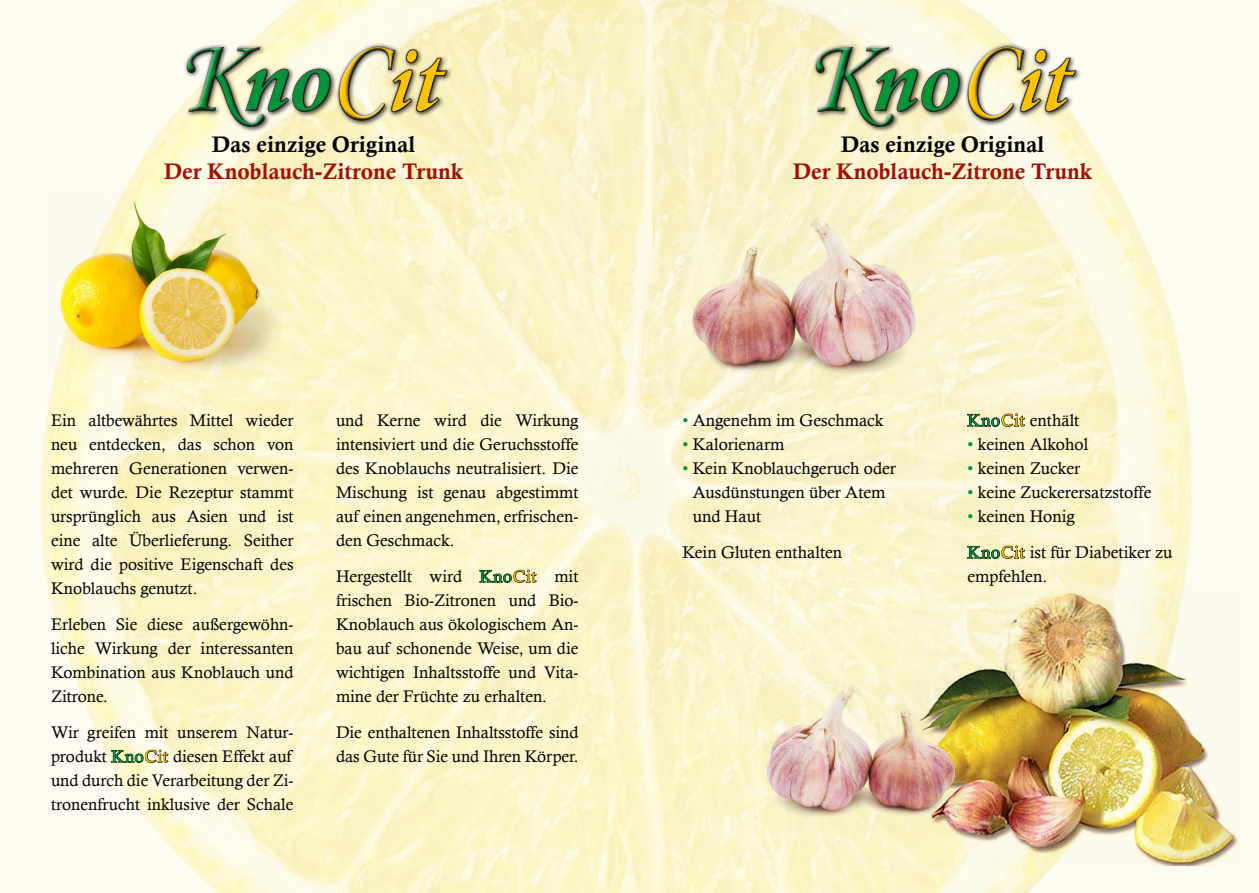
<style>
.page{position:relative;width:1259px;height:893px;background:#fff}
.page>*{position:absolute;margin:0;border:0;box-sizing:border-box;transform-origin:0 0}
.t1{font:22.5px "Calis MT Bol";color:#a31008}
.t2{font:22.5px "Calis MT Bol";color:#000}
.t3{font:16.95px/24px "Calisto";color:#000}
.t4{font:16.8px/24px "Calisto";color:#000;text-align:justify}
.s1{color:#009538}
.s2{color:#fdc300}
</style>
<div class="page">
<img style="left:0;top:0;width:1259px;height:893px">
<img style="left:45px;top:196px;width:237px;height:175px">
<img style="left:660px;top:211px;width:286px;height:184px">
<svg style="left:111px;top:749px;width:58px;height:14px"></svg>
<svg style="left:479px;top:569px;width:58px;height:14px"></svg>
<svg style="left:966px;top:413px;width:59px;height:14px"></svg>
<svg style="left:966px;top:545px;width:59px;height:14px"></svg>
<img style="left:913px;top:590px;width:329px;height:275px">
<div style="left:242px;top:66px;width:94px;height:52px;background:#000;opacity:.75"></div>
<div style="left:388px;top:46px;width:65px;height:73px;background:#000;opacity:.75"></div>
<div style="left:184px;top:44px;width:86px;height:89px;background:#000;opacity:.75"></div>
<svg style="left:265px;top:47px;width:66px;height:80px;background:#a8c39b"></svg>
<div style="left:184px;top:45px;width:81px;height:82px;background:#000;opacity:.75"></div>
<div style="left:335px;top:43px;width:66px;height:83px;background:#000;opacity:.75"></div>
<svg style="left:338px;top:46px;width:110px;height:75px;background:#d4c175"></svg>
<div style="left:336px;top:43px;width:60px;height:74px;background:#fff;opacity:.75"></div>
<div style="left:339px;top:48px;width:57px;height:73px;background:#000;opacity:.75"></div>
<div style="left:871px;top:66px;width:94px;height:52px;background:#000;opacity:.75"></div>
<div style="left:1017px;top:46px;width:65px;height:73px;background:#000;opacity:.75"></div>
<div style="left:813px;top:44px;width:86px;height:89px;background:#000;opacity:.75"></div>
<svg style="left:894px;top:47px;width:65px;height:80px;background:#a7c099"></svg>
<div style="left:813px;top:45px;width:81px;height:82px;background:#000;opacity:.75"></div>
<div style="left:964px;top:43px;width:66px;height:83px;background:#000;opacity:.75"></div>
<svg style="left:1025px;top:46px;width:51px;height:75px"></svg>
<div style="left:965px;top:43px;width:60px;height:74px;background:#fff;opacity:.75"></div>
<div style="left:967px;top:48px;width:58px;height:73px;background:#000;opacity:.75"></div>
<img style="left:60px;top:202px;width:80px;height:146px">
<img style="left:692px;top:221px;width:160px;height:145px">
<img style="left:741px;top:679px;width:242px;height:156px">
<img style="left:767px;top:687px;width:176px;height:124px">
<h1 class="t2" style="left:212px;top:132px;width:205px">Das einzige Original</h1>
<h1 class="t1" style="left:164px;top:159px;width:301px">Der Knoblauch-Zitrone Trunk</h1>
<p class="t4" style="left:51px;top:408px;width:244px">Ein altbewährtes Mittel wieder neu entdecken, das schon von mehreren Generationen verwen&shy;det wurde. Die Rezeptur stammt ursprünglich aus Asien und ist eine alte Überlieferung. Seither wird die positive Eigenschaft des Knoblauchs genutzt.</p>
<p class="t4" style="left:51px;top:612px;width:244px">Erleben Sie diese außergewöhn&shy;liche Wirkung der interessanten Kombination aus Knoblauch und Zitrone.</p>
<p class="t4" style="left:51px;top:720px;width:244px">Wir greifen mit unserem Natur&shy;produkt <span class="s1">Kno</span><span class="s2">Cit</span> diesen Effekt auf und durch die Verarbeitung der Zi&shy;tronenfrucht inklusive der Schale</p>
<p class="t4" style="left:336px;top:408px;width:244px">und Kerne wird die Wirkung intensiviert und die Geruchsstoffe des Knoblauchs neutralisiert. Die Mischung ist genau abgestimmt auf einen angenehmen, erfrischen&shy;den Geschmack.</p>
<p class="t4" style="left:336px;top:564px;width:244px">Hergestellt wird <span class="s1">Kno</span><span class="s2">Cit</span> mit frischen Bio-Zitronen und Bio-Knoblauch aus ökologischem An&shy;bau auf schonende Weise, um die wichtigen Inhaltsstoffe und Vita&shy;mine der Früchte zu erhalten.</p>
<p class="t4" style="left:336px;top:720px;width:244px">Die enthaltenen Inhaltsstoffe sind das Gute für Sie und Ihren Körper.</p>
<h1 class="t2" style="left:841px;top:132px;width:205px">Das einzige Original</h1>
<h1 class="t1" style="left:793px;top:159px;width:301px">Der Knoblauch-Zitrone Trunk</h1>
<p class="t3" style="left:682px;top:408px;width:203px"><span class="s1">•</span> Angenehm im Geschmack</p>
<p class="t3" style="left:682px;top:432px;width:104px"><span class="s1">•</span> Kalorienarm</p>
<p class="t3" style="left:692px;top:456px;width:205px;text-indent:-10px"><span class="s1">•</span> Kein Knoblauchgeruch oder<br>Ausdünstungen über Atem und Haut</p>
<p class="t3" style="left:682px;top:540px;width:161px">Kein Gluten enthalten</p>
<p class="t3" style="left:967px;top:408px;width:113px"><span class="s1">Kno</span><span class="s2">Cit</span> enthält</p>
<p class="t3" style="left:967px;top:432px;width:122px"><span class="s1">•</span> keinen Alkohol</p>
<p class="t3" style="left:967px;top:456px;width:114px"><span class="s1">•</span> keinen Zucker</p>
<p class="t3" style="left:967px;top:480px;width:186px"><span class="s1">•</span> keine Zuckerersatzstoffe</p>
<p class="t3" style="left:967px;top:498px;width:207px;line-height:36px"><span class="s1">•</span> keinen Honig<br><span class="s1">Kno</span><span class="s2">Cit</span> ist für Diabetiker zu</p>
<p class="t3" style="left:967px;top:564px;width:81px">empfehlen.</p>
</div>
